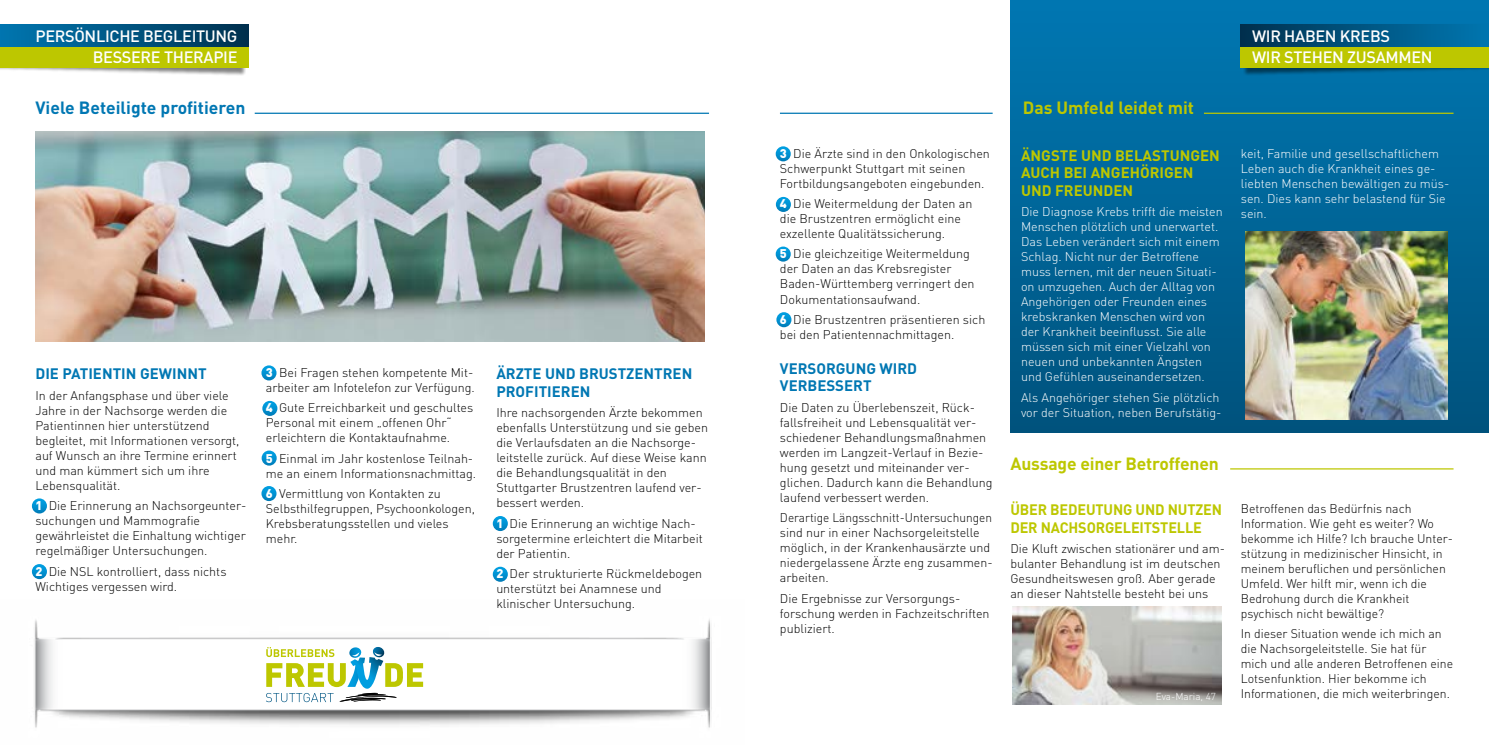
<style>
.page{position:relative;width:1489px;height:745px;background:#fff}
.page>*{position:absolute;margin:0;border:0;box-sizing:border-box;transform-origin:0 0}
.t1{font:700 17.5px "DIN";letter-spacing:-.01em;color:#bdc700}
.t2{font:700 17.5px "DIN";color:#0077b3}
.t3{font:500 16.25px/21.2px "DIN";letter-spacing:-.02em;color:#fff;text-align:right}
.t4{font:700 15px/17.5px "DIN";color:#0077b3}
.t5{font:700 15px/17.5px "DIN";color:#bdc700}
.t6{font:700 15px/17.5px "DIN";color:#bdc700;scale:.96 1}
.t7{font:300 12.5px/15px "DIN";color:#000}
.t8{font:300 12.5px/15px "DIN";color:#fff}
.t9{font:300 12.5px/15px "DIN";color:#000;scale:.95 1}
.t10{font:300 10px "DIN";color:#fff}
.s1{font-weight:900;color:#fff}
</style>
<div class="page">
<hr style="left:255px;top:113px;width:454px;height:1px;background:#0077b3">
<hr style="left:780px;top:113px;width:212px;height:1px;background:#0077b3">
<img style="left:34px;top:619px;width:678px;height:109px">
<svg style="left:266px;top:646px;width:157px;height:55px"></svg>
<div style="left:1010px;top:0;width:478px;height:432px;background:linear-gradient(to bottom,#0077b2,#00537e)"></div>
<img style="left:35px;top:131px;width:669px;height:210px">
<img style="left:1245px;top:231px;width:202px;height:188px">
<svg style="left:32px;top:498px;width:15px;height:15px"></svg>
<svg style="left:493px;top:515px;width:15px;height:15px"></svg>
<svg style="left:775px;top:146px;width:15px;height:15px"></svg>
<svg style="left:775px;top:197px;width:16px;height:15px"></svg>
<svg style="left:775px;top:246px;width:15px;height:15px"></svg>
<svg style="left:776px;top:312px;width:15px;height:15px"></svg>
<svg style="left:493px;top:566px;width:15px;height:15px"></svg>
<svg style="left:261px;top:365px;width:15px;height:15px"></svg>
<svg style="left:262px;top:400px;width:15px;height:15px"></svg>
<svg style="left:261px;top:450px;width:16px;height:15px"></svg>
<svg style="left:261px;top:485px;width:15px;height:15px"></svg>
<svg style="left:32px;top:563px;width:15px;height:15px"></svg>
<hr style="left:1203px;top:113px;width:250px;height:1px;background:#bdc700">
<hr style="left:1230px;top:468px;width:223px;height:1px;background:#bdc700">
<img style="left:1012px;top:606px;width:209px;height:98px">
<div style="left:0;top:48px;width:246px;height:28px;background:#000;opacity:.5"></div>
<div style="left:0;top:46px;width:248px;height:21px;background:#bdc700"></div>
<div style="left:0;top:25px;width:248px;height:21px;background:linear-gradient(to right,#0078b2,#003250)"></div>
<div style="left:1242px;top:48px;width:246px;height:28px;background:#000;opacity:.5"></div>
<div style="left:1240px;top:46px;width:248px;height:21px;background:#bdc700"></div>
<div style="left:1240px;top:25px;width:248px;height:21px;background:linear-gradient(to right,#00314f,#0077b1)"></div>
<h2 class="t3" style="left:35px;top:25px;width:203px">PERSÖNLICHE BEGLEITUNG<br>BESSERE THERAPIE</h2>
<h2 class="t3" style="left:1251px;top:25px;width:182px;text-align:left">WIR HABEN KREBS<br>WIR STEHEN ZUSAMMEN</h2>
<h1 class="t2" style="left:35px;top:96px;width:211px">Viele Beteiligte profitieren</h1>
<h1 class="t1" style="left:1022px;top:96px;width:173px">Das Umfeld leidet mit</h1>
<p class="t5" style="left:1020px;top:146px;width:200px">ÄNGSTE UND BELASTUNGEN<br>AUCH BEI ANGEHÖRIGEN<br>UND FREUNDEN</p>
<p class="t8" style="left:1020px;top:204px;width:203px">Die Diagnose Krebs trifft die meisten Menschen plötzlich und unerwartet.<br>Das Leben verändert sich mit einem Schlag. Nicht nur der Betroffene muss lernen, mit der neuen Situati&shy;on umzugehen. Auch der Alltag von Angehörigen oder Freunden eines krebskranken Menschen wird von der Krankheit beeinflusst. Sie alle müssen sich mit einer Vielzahl von neuen und unbekannten Ängsten und Gefühlen auseinandersetzen.</p>
<p class="t8" style="left:1020px;top:389px;width:202px">Als Angehöriger stehen Sie plötzlich vor der Situation, neben Berufstätig-</p>
<p class="t7" style="left:780px;top:145px;width:211px"><span class="s1">3</span> Die Ärzte sind in den Onkologischen<br>Schwerpunkt Stuttgart mit seinen<br>Fortbildungsangeboten eingebunden.</p>
<p class="t7" style="left:780px;top:196px;width:194px"><span class="s1">4</span> Die Weitermeldung der Daten an die Brustzentren ermöglicht eine exzellente Qualitätssicherung.</p>
<p class="t7" style="left:780px;top:246px;width:196px"><span class="s1">5</span> Die gleichzeitige Weitermeldung der Daten an das Krebsregister<br>Baden-Württemberg verringert den<br>Dokumentationsaufwand.</p>
<p class="t7" style="left:780px;top:311px;width:207px"><span class="s1">6</span> Die Brustzentren präsentieren sich bei den Patientennachmittagen.</p>
<p class="t4" style="left:780px;top:359px;width:139px">VERSORGUNG WIRD<br>VERBESSERT</p>
<p class="t7" style="left:780px;top:399px;width:214px">Die Daten zu Überlebenszeit, Rück&shy;fallsfreiheit und Lebensqualität ver&shy;schiedener Behandlungsmaßnahmen werden im Langzeit-Verlauf in Bezie&shy;hung gesetzt und miteinander ver&shy;glichen. Dadurch kann die Behandlung laufend verbessert werden.</p>
<p class="t9" style="left:780px;top:509px;width:225px">Derartige Längsschnitt-Untersuchungen sind nur in einer Nachsorgeleitstelle möglich, in der Krankenhausärzte und niedergelassene Ärzte eng zusammen&shy;arbeiten.</p>
<p class="t7" style="left:780px;top:590px;width:211px">Die Ergebnisse zur Versorgungs&shy;forschung werden in Fachzeitschriften publiziert.</p>
<p class="t4" style="left:496px;top:364px;width:197px">ÄRZTE UND BRUSTZENTREN<br>PROFITIEREN</p>
<p class="t7" style="left:496px;top:405px;width:213px">Ihre nachsorgenden Ärzte bekommen ebenfalls Unterstützung und sie geben die Verlaufsdaten an die Nachsorge&shy;leitstelle zurück. Auf diese Weise kann die Behandlungsqualität in den Stuttgarter Brustzentren laufend ver&shy;bessert werden.</p>
<p class="t7" style="left:496px;top:515px;width:208px"><span class="s1">1</span> Die Erinnerung an wichtige Nach&shy;sorgetermine erleichtert die Mitarbeit der Patientin.</p>
<p class="t7" style="left:496px;top:565px;width:207px"><span class="s1">2</span> Der strukturierte Rückmeldebogen unterstützt bei Anamnese und klinischer Untersuchung.</p>
<p class="t7" style="left:266px;top:364px;width:210px"><span class="s1">3</span> Bei Fragen stehen kompetente Mit&shy;arbeiter am Infotelefon zur Verfügung.</p>
<p class="t7" style="left:266px;top:400px;width:209px"><span class="s1">4</span> Gute Erreichbarkeit und geschultes<br>Personal mit einem „offenen Ohr“ erleichtern die Kontaktaufnahme.</p>
<p class="t7" style="left:266px;top:450px;width:212px"><span class="s1">5</span> Einmal im Jahr kostenlose Teilnah&shy;me an einem Informationsnachmittag.</p>
<p class="t7" style="left:266px;top:485px;width:211px"><span class="s1">6</span> Vermittlung von Kontakten zu<br>Selbsthilfegruppen, Psychoonkologen,<br>Krebsberatungsstellen und vieles mehr.</p>
<p class="t4" style="left:35px;top:364px;width:173px">DIE PATIENTIN GEWINNT</p>
<p class="t7" style="left:35px;top:387px;width:205px">In der Anfangsphase und über viele<br>Jahre in der Nachsorge werden die<br>Patientinnen hier unterstützend begleitet, mit Informationen versorgt, auf Wunsch an ihre Termine erinnert und man kümmert sich um ihre<br>Lebensqualität.</p>
<p class="t7" style="left:35px;top:497px;width:212px"><span class="s1">1</span> Die Erinnerung an Nachsorgeunter&shy;suchungen und Mammografie gewährleistet die Einhaltung wichtiger regelmäßiger Untersuchungen.</p>
<p class="t7" style="left:35px;top:563px;width:192px"><span class="s1">2</span> Die NSL kontrolliert, dass nichts<br>Wichtiges vergessen wird.</p>
<h1 class="t1" style="left:1010px;top:451px;width:210px">Aussage einer Betroffenen</h1>
<p class="t6" style="left:1010px;top:500px;width:222px">ÜBER BEDEUTUNG UND NUTZEN<br>DER NACHSORGELEITSTELLE</p>
<p class="t7" style="left:1010px;top:540px;width:216px">Die Kluft zwischen stationärer und am&shy;bulanter Behandlung ist im deutschen Gesundheitswesen groß. Aber gerade an dieser Nahtstelle besteht bei uns</p>
<p class="t8" style="left:1240px;top:146px;width:210px">keit, Familie und gesellschaftlichem<br>Leben auch die Krankheit eines ge&shy;liebten Menschen bewältigen zu müs&shy;sen. Dies kann sehr belastend für Sie sein.</p>
<p class="t7" style="left:1240px;top:500px;width:214px">Betroffenen das Bedürfnis nach Information. Wie geht es weiter? Wo bekomme ich Hilfe? Ich brauche Unter&shy;stützung in medizinischer Hinsicht, in meinem beruflichen und persönlichen Umfeld. Wer hilft mir, wenn ich die Bedrohung durch die Krankheit psychisch nicht bewältige?</p>
<p class="t7" style="left:1240px;top:626px;width:214px">In dieser Situation wende ich mich an die Nachsorgeleitstelle. Sie hat für mich und alle anderen Betroffenen eine Lotsenfunktion. Hier bekomme ich</p>
<p class="t10" style="left:1155px;top:689px;width:62px">Eva-Maria, 47</p>
<p class="t7" style="left:1240px;top:686px;width:210px">Informationen, die mich weiterbringen.</p>
</div>
